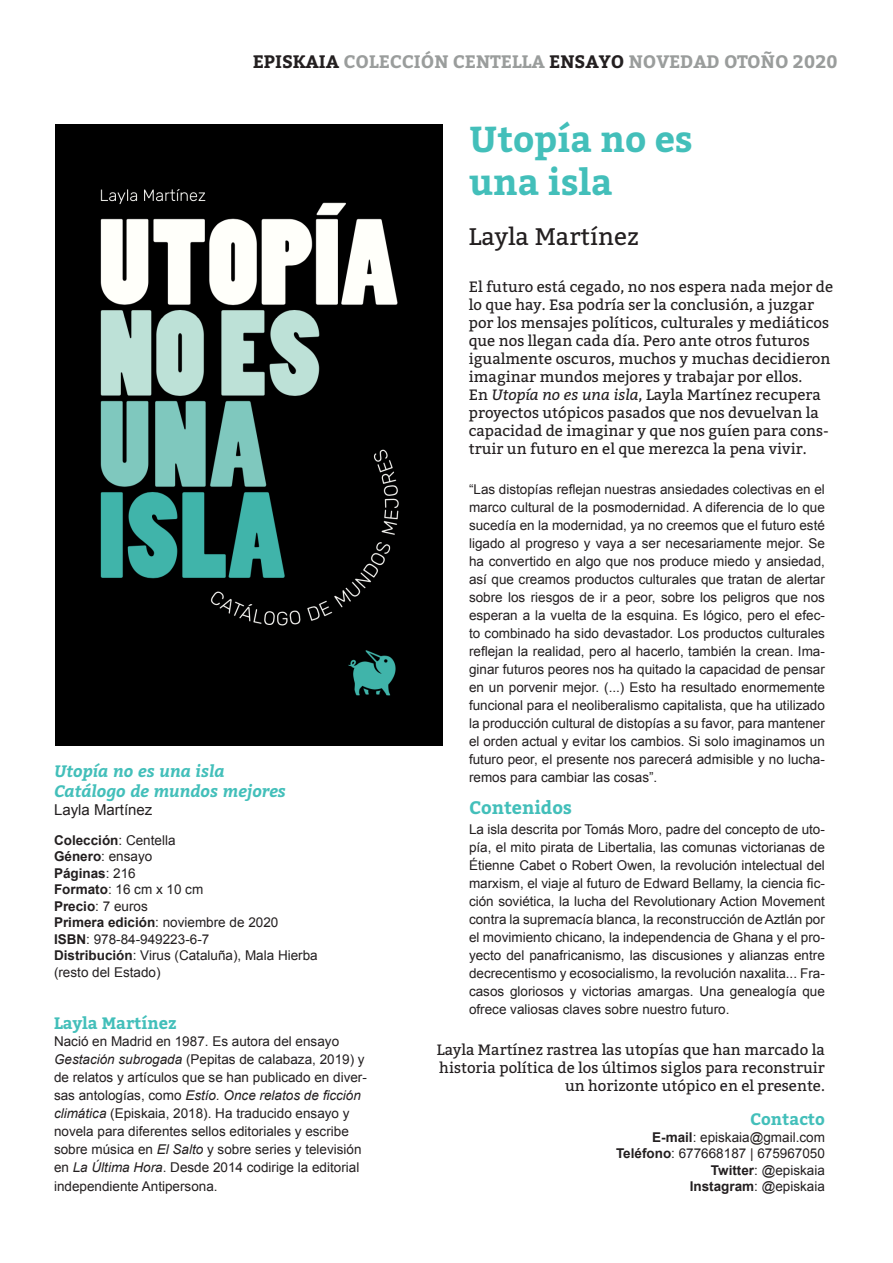
<style>
.page{position:relative;width:893px;height:1263px;background:#fff}
.page>*{position:absolute;margin:0;border:0;box-sizing:border-box;transform-origin:0 0}
.t1{font:700 36px "Bitter";color:#43bfba}
.t2{font:24px "Bitter";color:#231f20}
.t3{font:700 18px "Bitter";color:#9a9d9c}
.t4{font:700 18px "Bitter";color:#43bfba}
.t5{font:italic 700 16.5px "Bitter";color:#43bfba}
.t6{font:700 16.5px "Bitter";color:#43bfba}
.t7{font:15px/18px "Bitter";color:#231f20}
.t8{font:15px "Arial";color:#231f20}
.t9{font:13.5px/18px "Arial";color:#231f20}
.t10{font:700 13.5px "Arial";color:#231f20}
.s1{color:#231f20}
.s2{font-weight:400}
.s3{font-weight:700}
.s4{font-style:italic}
</style>
<div class="page">
<img style="left:56px;top:125px;width:387px;height:620px">
<p class="t3" style="left:253px;top:50px;width:587px"><span class="s1">EPISKAIA</span> COLECCIÓN CENTELLA <span class="s1">ENSAYO</span> NOVEDAD OTOÑO 2020</p>
<p class="t5" style="left:54px;top:761px;width:172px">Utopía no es una isla</p>
<p class="t5" style="left:54px;top:780px;width:233px">Catálogo de mundos mejores</p>
<p class="t8" style="left:54px;top:800px;width:100px">Layla Martínez</p>
<p class="t10" style="left:54px;top:831px;width:123px">Colección<span class="s2">: Centella</span></p>
<p class="t9" style="left:54px;top:848px;width:100px"><span class="s3">Género</span>: ensayo</p>
<p class="t10" style="left:54px;top:864px;width:83px">Páginas<span class="s2">: 216</span></p>
<p class="t9" style="left:54px;top:881px;width:151px"><span class="s3">Formato</span>: 16 cm x 10 cm</p>
<p class="t9" style="left:54px;top:897px;width:95px"><span class="s3">Precio</span>: 7 euros</p>
<p class="t9" style="left:54px;top:914px;width:226px"><span class="s3">Primera edición</span>: noviembre de 2020</p>
<p class="t9" style="left:54px;top:930px;width:157px"><span class="s3">ISBN</span>: 978-84-949223-6-7</p>
<p class="t9" style="left:54px;top:947px;width:265px;line-height:16.5px"><span class="s3">Distribución</span>: Virus (Cataluña), Mala Hierba (resto del Estado)</p>
<p class="t6" style="left:54px;top:1012px;width:124px">Layla Martínez</p>
<p class="t9" style="left:54px;top:1032px;width:314px">Nació en Madrid en 1987. Es autora del ensayo <span class="s4">Gestación subrogada</span> (Pepitas de calabaza, 2019) y de relatos y artículos que se han publicado en diver&shy;sas antologías, como <span class="s4">Estío. Once relatos de ficción climática</span> (Episkaia, 2018). Ha traducido ensayo y novela para diferentes sellos editoriales y escribe sobre música en <span class="s4">El Salto</span> y sobre series y televisión en <span class="s4">La Última Hora</span>. Desde 2014 codirige la editorial</p>
<p class="t9" style="left:54px;top:1178px;width:165px">independiente Antipersona.</p>
<p class="t1" style="left:469px;top:116px;width:225px">Utopía no es</p>
<p class="t1" style="left:469px;top:159px;width:145px">una isla</p>
<p class="t2" style="left:469px;top:221px;width:171px">Layla Martínez</p>
<p class="t7" style="left:469px;top:278px;width:366px">El futuro está cegado, no nos espera nada mejor de lo que hay. Esa podría ser la conclusión, a juzgar por los mensajes políticos, culturales y mediáticos que nos llegan cada día. Pero ante otros futuros igualmente oscuros, muchos y muchas decidieron imaginar mundos mejores y trabajar por ellos.<br>En <span class="s4">Utopía no es una isla</span>, Layla Martínez recupera proyectos utópicos pasados que nos devuelvan la capacidad de imaginar y que nos guíen para cons&shy;truir un futuro en el que merezca la pena vivir.</p>
<p class="t9" style="left:469px;top:480px;width:357px;text-align:justify">“Las distopías reflejan nuestras ansiedades colectivas en el marco cultural de la posmodernidad. A diferencia de lo que sucedía en la modernidad, ya no creemos que el futuro esté ligado al progreso y vaya a ser necesariamente mejor. Se ha convertido en algo que nos produce miedo y ansiedad, así que creamos productos culturales que tratan de alertar sobre los riesgos de ir a peor, sobre los peligros que nos esperan a la vuelta de la esquina. Es lógico, pero el efec&shy;to combinado ha sido devastador. Los productos culturales reflejan la realidad, pero al hacerlo, también la crean. Ima&shy;ginar futuros peores nos ha quitado la capacidad de pensar en un porvenir mejor. (...) Esto ha resultado enormemente funcional para el neoliberalismo capitalista, que ha utilizado la producción cultural de distopías a su favor, para mantener el orden actual y evitar los cambios. Si solo imaginamos un futuro peor, el presente nos parecerá admisible y no lucha&shy;remos para cambiar las cosas”.</p>
<p class="t4" style="left:469px;top:796px;width:104px">Contenidos</p>
<p class="t9" style="left:469px;top:820px;width:357px;text-align:justify">La isla descrita por Tomás Moro, padre del concepto de uto&shy;pía, el mito pirata de Libertalia, las comunas victorianas de Étienne Cabet o Robert Owen, la revolución intelectual del marxism, el viaje al futuro de Edward Bellamy, la ciencia fic&shy;ción soviética, la lucha del Revolutionary Action Movement contra la supremacía blanca, la reconstrucción de Aztlán por el movimiento chicano, la independencia de Ghana y el pro&shy;yecto del panafricanismo, las discusiones y alianzas entre decrecentismo y ecosocialismo, la revolución naxalita... Fra&shy;casos gloriosos y victorias amargas. Una genealogía que ofrece valiosas claves sobre nuestro futuro.</p>
<p class="t7" style="left:437px;top:1041px;width:390px;text-align:right">Layla Martínez rastrea las utopías que han marcado la historia política de los últimos siglos para reconstruir un horizonte utópico en el presente.</p>
<p class="t9" style="left:652px;top:1128px;width:174px"><span class="s3">E-mail</span>: episkaia@gmail.com</p>
<p class="t9" style="left:616px;top:1144px;width:210px"><span class="s3">Teléfono</span>: 677668187 | 675967050</p>
<p class="t9" style="left:711px;top:1161px;width:115px"><span class="s3">Twitter</span>: @episkaia</p>
<p class="t9" style="left:690px;top:1177px;width:137px"><span class="s3">Instagram</span>: @episkaia</p>
<p class="t6" style="left:750px;top:1108px;width:76px">Contacto</p>
</div>
